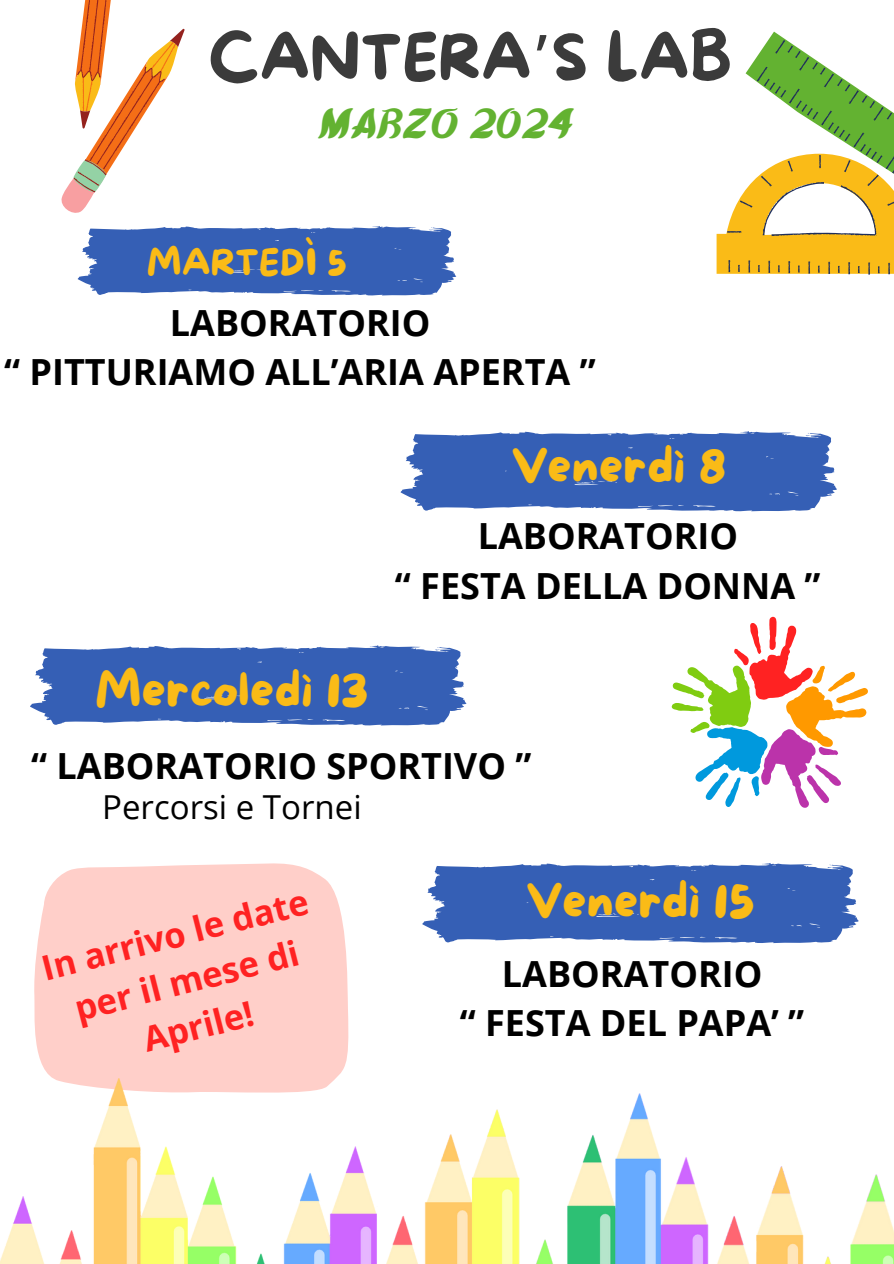
<style>
.page{position:relative;width:894px;height:1264px;background:#fff}
.page>*{position:absolute;margin:0;border:0;box-sizing:border-box;transform-origin:0 0}
.t1{font:63px "More Sugar";color:#3b3b3b}
.t2{font:48px "More Sugar";color:#fabb17}
.t3{font:italic 45px "Kawit Free Ext";color:#63b231}
.t4{font:700 36px/49.5px "Open Sans";color:#000;text-align:center}
.t5{font:36px "More Sugar";color:#fabb17}
.t6{font:700 34.5px/47.2px "Open Sans";color:#f22;text-align:center}
.t7{font:33px "Open Sans";color:#000}
.s1{font-family:"Noto Sans Gurmukhi"}
</style>
<div class="page">
<svg style="left:422px;top:863px;width:436px;height:80px"></svg>
<svg style="left:30px;top:645px;width:436px;height:81px"></svg>
<svg style="left:400px;top:431px;width:436px;height:81px"></svg>
<svg style="left:78px;top:226px;width:378px;height:70px"></svg>
<div style="left:34px;top:863px;width:315px;height:215px;background:#ffcfc9"></div>
<svg style="left:716px;top:32px;width:177px;height:242px"></svg>
<svg style="left:61px;top:199px;width:30px;height:14px"></svg>
<svg style="left:62px;top:0;width:123px;height:197px"></svg>
<svg style="left:671px;top:616px;width:197px;height:192px"></svg>
<img style="left:0;top:1078px;width:893px;height:185px">
<p class="t1" style="left:208px;top:23px;width:525px">CANTERA<span class="s1">’</span>S LAB</p>
<h2 class="t3" style="left:319px;top:105px;width:257px">MARZO 2024</h2>
<p class="t5" style="left:147px;top:243px;width:201px">MARTEDÌ 5</p>
<h2 class="t4" style="left:4px;top:297px;width:593px">LABORATORIO<br>“ PITTURIAMO ALL’ARIA APERTA ”</h2>
<h4 class="t2" style="left:511px;top:440px;width:217px">Venerdì 8</h4>
<h3 class="t2" style="left:95px;top:663px;width:275px">Mercoledì 13</h3>
<h3 class="t4" style="left:395px;top:510px;width:427px">LABORATORIO<br>“ FESTA DELLA DONNA ”</h3>
<h2 class="t4" style="left:31px;top:739px;width:501px">“ LABORATORIO SPORTIVO ”</h2>
<h3 class="t7" style="left:102px;top:783px;width:261px">Percorsi e Tornei</h3>
<h1 class="t6" style="left:36px;top:944px;width:275px;rotate:-14deg">In arrivo le date per il mese di<br>Aprile!</h1>
<p class="t2" style="left:525px;top:874px;width:230px">Venerdì 15</p>
<p class="t4" style="left:459px;top:948px;width:346px">LABORATORIO<br>“ FESTA DEL PAPA’ ”</p>
</div>
